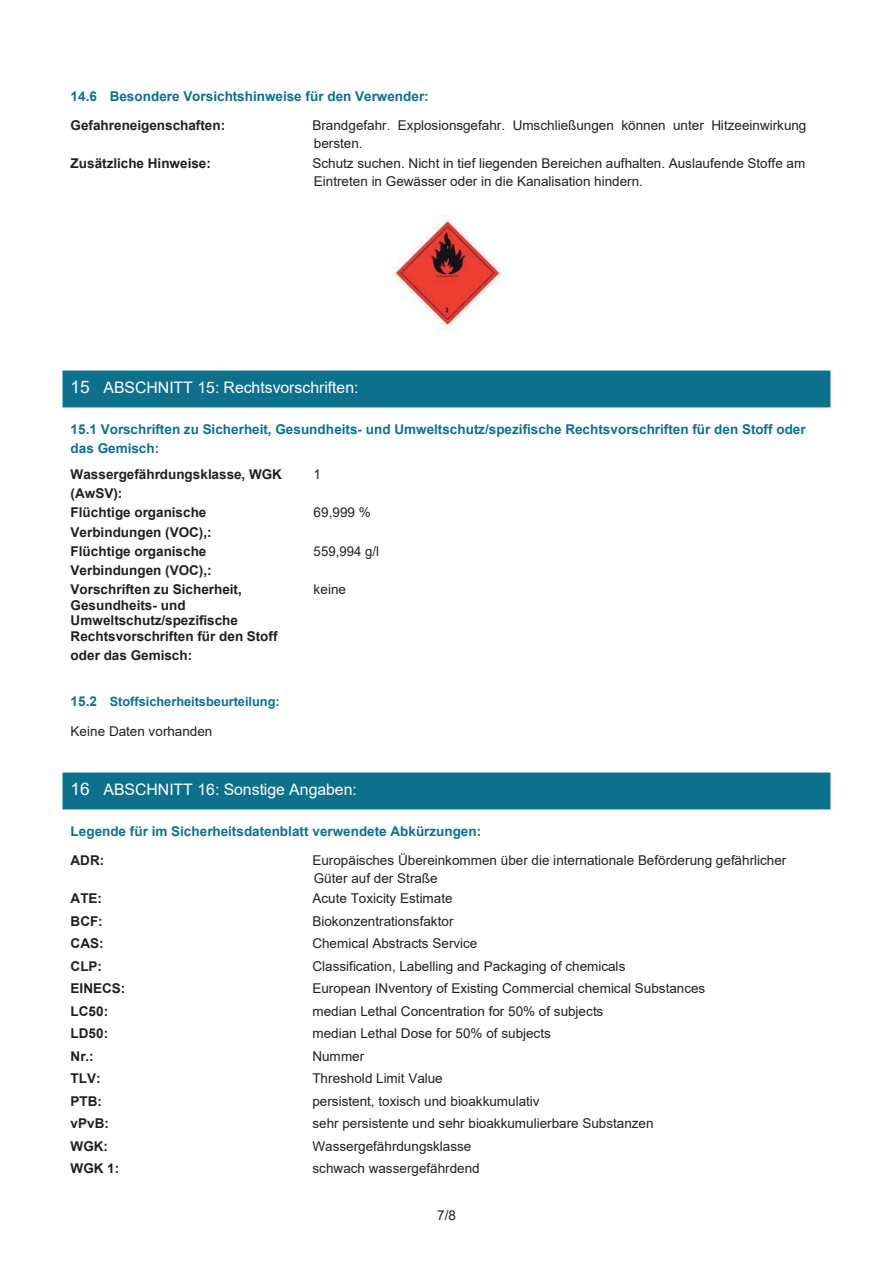
<style>
.page{position:relative;width:893px;height:1264px;background:#fff}
.page>*{position:absolute;margin:0;border:0;box-sizing:border-box;transform-origin:0 0}
.t1{font:15.9px "Arial";color:#fff}
.t2{font:13.5px/17.7px "Arial";color:#231f20}
.t3{font:700 13.5px/19px "Arial";color:#231f20}
.t4{font:700 13.5px/19.2px "Arial";color:#0c718e}
.t5{font:700 12.75px "Arial";color:#0c718e}
.s1{font-size:17.25px}
.s2{font-size:13.5px}
</style>
<div class="page">
<div style="left:62px;top:370px;width:769px;height:38px;background:#0d718e"></div>
<img style="left:390px;top:217px;width:113px;height:111px">
<div style="left:62px;top:772px;width:769px;height:38px;background:#0d718e"></div>
<p class="t4" style="left:71px;top:86px;width:359px">14.6 Besondere Vorsichtshinweise für den Verwender:</p>
<p class="t3" style="left:71px;top:116px;width:156px">Gefahreneigenschaften:</p>
<p class="t2" style="left:312px;top:116px;width:495px">Brandgefahr. Explosionsgefahr. Umschließungen können unter Hitzeeinwirkung bersten.</p>
<p class="t3" style="left:71px;top:154px;width:142px">Zusätzliche Hinweise:</p>
<p class="t2" style="left:312px;top:154px;width:494px">Schutz suchen. Nicht in tief liegenden Bereichen aufhalten. Auslaufende Stoffe am<br>Eintreten in Gewässer oder in die Kanalisation hindern.</p>
<p class="t1" style="left:71px;top:377px;width:289px"><span class="s1">15</span> ABSCHNITT 15: Rechtsvorschriften:</p>
<p class="t4" style="left:71px;top:419px;width:736px">15.1 Vorschriften zu Sicherheit, Gesundheits- und Umweltschutz/spezifische Rechtsvorschriften für den Stoff oder das Gemisch:</p>
<p class="t3" style="left:71px;top:465px;width:213px">Wassergefährdungsklasse, WGK</p>
<p class="t2" style="left:313px;top:465px;width:9px">1</p>
<p class="t3" style="left:71px;top:484px;width:137px">(AwSV):<br>Flüchtige organische</p>
<p class="t2" style="left:313px;top:503px;width:59px">69,999 %</p>
<p class="t3" style="left:71px;top:522px;width:143px">Verbindungen (VOC),:<br>Flüchtige organische</p>
<p class="t3" style="left:71px;top:560px;width:173px">Verbindungen (VOC),:<br>Vorschriften zu Sicherheit,</p>
<p class="t3" style="left:71px;top:597px;width:208px;line-height:15.8px">Gesundheits- und<br>Umweltschutz/spezifische<br>Rechtsvorschriften für den Stoff</p>
<p class="t3" style="left:71px;top:646px;width:123px">oder das Gemisch:</p>
<p class="t5" style="left:71px;top:692px;width:210px"><span class="s2">15.2</span> Stoffsicherheitsbeurteilung:</p>
<p class="t2" style="left:71px;top:721px;width:143px">Keine Daten vorhanden</p>
<p class="t2" style="left:313px;top:542px;width:67px">559,994 g/l</p>
<p class="t2" style="left:313px;top:580px;width:34px">keine</p>
<p class="t1" style="left:71px;top:778px;width:288px"><span class="s1">16</span> ABSCHNITT 16: Sonstige Angaben:</p>
<p class="t4" style="left:71px;top:821px;width:412px">Legende für im Sicherheitsdatenblatt verwendete Abkürzungen:</p>
<p class="t3" style="left:71px;top:850px;width:35px">ADR:</p>
<p class="t2" style="left:312px;top:851px;width:475px">Europäisches Übereinkommen über die internationale Beförderung gefährlicher<br>Güter auf der Straße</p>
<p class="t3" style="left:71px;top:889px;width:33px">ATE:</p>
<p class="t2" style="left:312px;top:889px;width:142px">Acute Toxicity Estimate</p>
<p class="t3" style="left:71px;top:911px;width:34px">BCF:</p>
<p class="t2" style="left:312px;top:911px;width:143px">Biokonzentrationsfaktor</p>
<p class="t3" style="left:71px;top:934px;width:34px">CAS:</p>
<p class="t2" style="left:312px;top:934px;width:166px">Chemical Abstracts Service</p>
<p class="t3" style="left:71px;top:956px;width:33px">CLP:</p>
<p class="t2" style="left:312px;top:956px;width:314px">Classification, Labelling and Packaging of chemicals</p>
<p class="t3" style="left:71px;top:979px;width:56px">EINECS:</p>
<p class="t2" style="left:312px;top:979px;width:394px">European INventory of Existing Commercial chemical Substances</p>
<p class="t3" style="left:71px;top:1001px;width:39px">LC50:</p>
<p class="t2" style="left:312px;top:1001px;width:292px">median Lethal Concentration for 50% of subjects</p>
<p class="t3" style="left:71px;top:1023px;width:39px">LD50:</p>
<p class="t2" style="left:312px;top:1024px;width:240px">median Lethal Dose for 50% of subjects</p>
<p class="t3" style="left:71px;top:1046px;width:25px">Nr.:</p>
<p class="t2" style="left:312px;top:1046px;width:53px">Nummer</p>
<p class="t3" style="left:71px;top:1068px;width:32px">TLV:</p>
<p class="t2" style="left:312px;top:1069px;width:132px">Threshold Limit Value</p>
<p class="t3" style="left:71px;top:1091px;width:33px">PTB:</p>
<p class="t2" style="left:312px;top:1091px;width:229px">persistent, toxisch und bioakkumulativ</p>
<p class="t3" style="left:71px;top:1113px;width:40px">vPvB:</p>
<p class="t2" style="left:312px;top:1114px;width:343px">sehr persistente und sehr bioakkumulierbare Substanzen</p>
<p class="t3" style="left:71px;top:1136px;width:39px">WGK:</p>
<p class="t2" style="left:312px;top:1136px;width:160px">Wassergefährdungsklasse</p>
<p class="t3" style="left:71px;top:1158px;width:50px">WGK 1:</p>
<p class="t2" style="left:312px;top:1159px;width:169px">schwach wassergefährdend</p>
<p class="t2" style="left:437px;top:1205px;width:20px">7/8</p>
</div>
